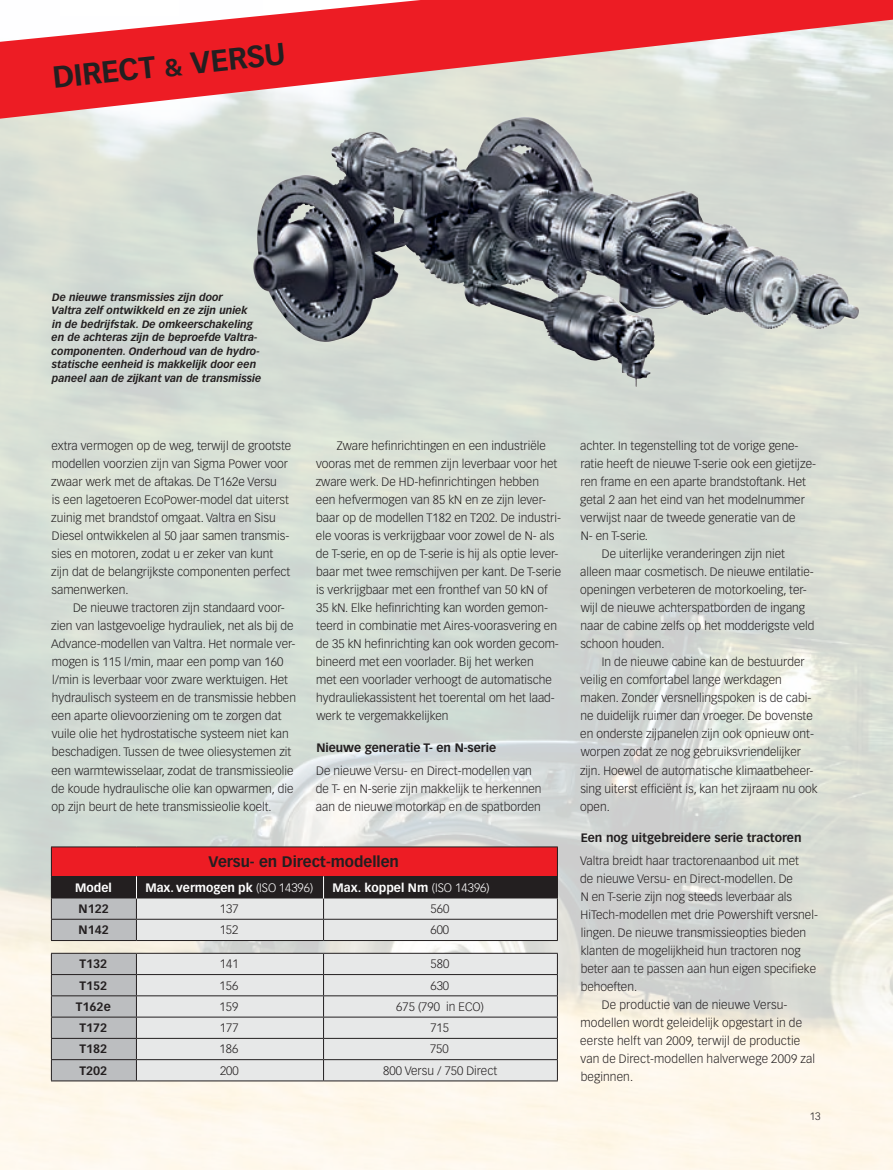
<style>
.page{position:relative;width:893px;height:1170px;background:#fff}
.page>*{position:absolute;margin:0;border:0;box-sizing:border-box;transform-origin:0 0}
.t1{font:700 30px "Vectora LT Pro";color:#231f20}
.t2{font:700 15px "Vectora LT Pro";color:#231f20}
.t3{font:300 12px/18px "Vectora LT Pro";color:#231f20}
.t4{font:700 12px "Vectora LT Pro";color:#231f20}
.t5{font:700 12px "Vectora LT Pro";color:#fff}
.t6{font:italic 700 10.5px/13.5px "Vectora LT Pro";color:#231f20}
.t7{font:300 10.5px "Vectora LT Pro";color:#231f20}
.s1{font-size:24px}
.s2{font-weight:300}
</style>
<div class="page">
<img style="left:0;top:119px;width:893px;height:1050px">
<svg style="left:0;top:0;width:893px;height:119px;background:#e98384"></svg>
<img style="left:253px;top:117px;width:365px;height:244px">
<div style="left:51px;top:846px;width:506px;height:30px;background:#ed1c24"></div>
<svg style="left:137px;top:898px;width:420px;height:182px;background:#e2e3e2"></svg>
<hr style="left:136px;top:918px;width:188px;height:1px;background:#231f20">
<hr style="left:324px;top:918px;width:234px;height:1px;background:#231f20">
<hr style="left:136px;top:940px;width:188px;height:1px;background:#231f20">
<hr style="left:324px;top:940px;width:234px;height:1px;background:#231f20">
<hr style="left:136px;top:952px;width:188px;height:1px;background:#231f20">
<hr style="left:324px;top:952px;width:234px;height:1px;background:#231f20">
<hr style="left:136px;top:974px;width:188px;height:1px;background:#231f20">
<hr style="left:324px;top:974px;width:234px;height:1px;background:#231f20">
<hr style="left:136px;top:995px;width:188px;height:1px;background:#231f20">
<hr style="left:324px;top:995px;width:234px;height:1px;background:#231f20">
<hr style="left:136px;top:1016px;width:188px;height:1px;background:#231f20">
<hr style="left:324px;top:1016px;width:234px;height:1px;background:#231f20">
<hr style="left:136px;top:1037px;width:188px;height:1px;background:#231f20">
<hr style="left:324px;top:1037px;width:234px;height:1px;background:#231f20">
<hr style="left:136px;top:1059px;width:188px;height:1px;background:#231f20">
<hr style="left:324px;top:1059px;width:234px;height:1px;background:#231f20">
<svg style="left:323px;top:953px;width:1px;height:127px"></svg>
<svg style="left:557px;top:953px;width:1px;height:127px"></svg>
<hr style="left:136px;top:1080px;width:188px;height:1px;background:#231f20">
<hr style="left:324px;top:1080px;width:234px;height:1px;background:#231f20">
<hr style="left:51px;top:1080px;width:85px;height:1px;background:#231f20">
<hr style="left:51px;top:846px;width:85px;height:1px;background:#231f20">
<hr style="left:136px;top:846px;width:188px;height:1px;background:#231f20">
<hr style="left:324px;top:846px;width:234px;height:1px;background:#231f20">
<svg style="left:557px;top:847px;width:1px;height:93px"></svg>
<div style="left:51px;top:876px;width:507px;height:22px;background:#231f20"></div>
<svg style="left:51px;top:847px;width:86px;height:233px"></svg>
<svg style="left:323px;top:876px;width:1px;height:64px"></svg>
<h1 class="t1" style="left:51px;top:59px;width:236px;rotate:-6deg">Direct <span class="s1">&amp;</span> Versu</h1>
<p class="t6" style="left:52px;top:290px;width:211px">De nieuwe transmissies zijn door<br>Valtra zelf ontwikkeld en ze zijn uniek<br>in de bedrijfstak. De omkeerschakeling en de achteras zijn de beproefde Valtra&shy;componenten. Onderhoud van de hydro&shy;statische eenheid is makkelijk door een paneel aan de zijkant van de transmissie</p>
<p class="t3" style="left:51px;top:437px;width:242px">extra vermogen op de weg, terwijl de grootste modellen voorzien zijn van Sigma Power voor zwaar werk met de aftakas. De T162e Versu<br>is een lagetoeren EcoPower-model dat uiterst zuinig met brandstof omgaat. Valtra en Sisu Diesel ontwikkelen al 50 jaar samen transmis&shy;sies en motoren, zodat u er zeker van kunt zijn dat de belangrijkste componenten perfect samenwerken.</p>
<p class="t3" style="left:51px;top:599px;width:246px;text-indent:22px">De nieuwe tractoren zijn standaard voor&shy;zien van lastgevoelige hydrauliek, net als bij de Advance-modellen van Valtra. Het normale ver&shy;mogen is 115 l/min, maar een pomp van 160 l/min is leverbaar voor zware werktuigen. Het hydraulisch systeem en de transmissie hebben een aparte olievoorziening om te zorgen dat vuile olie het hydrostatische systeem niet kan beschadigen. Tussen de twee oliesystemen zit een warmtewisselaar, zodat de transmissieolie de koude hydraulische olie kan opwarmen, die op zijn beurt de hete transmissieolie koelt.</p>
<p class="t3" style="left:316px;top:437px;width:247px;text-indent:21px">Zware hefinrichtingen en een industriële vooras met de remmen zijn leverbaar voor het zware werk. De HD-hefinrichtingen hebben een hefvermogen van 85 kN en ze zijn lever&shy;baar op de modellen T182 en T202. De industri&shy;ële vooras is verkrijgbaar voor zowel de N- als de T-serie, en op de T-serie is hij als optie lever&shy;baar met twee remschijven per kant. De T-serie is verkrijgbaar met een fronthef van 50 kN of 35 kN. Elke hefinrichting kan worden gemon&shy;teerd in combinatie met Aires-voorasvering en de 35 kN hefinrichting kan ook worden gecom&shy;bineerd met een voorlader. Bij het werken<br>met een voorlader verhoogt de automatische hydrauliekassistent het toerental om het laad&shy;werk te vergemakkelijken</p>
<p class="t4" style="left:316px;top:740px;width:181px">Nieuwe generatie T- en N-serie</p>
<p class="t3" style="left:316px;top:761px;width:227px">De nieuwe Versu- en Direct-modellen van de T- en N-serie zijn makkelijk te herkennen aan de nieuwe motorkap en de spatborden</p>
<p class="t2" style="left:209px;top:852px;width:192px">Versu- en Direct-modellen</p>
<p class="t5" style="left:75px;top:879px;width:38px">Model</p>
<p class="t5" style="left:145px;top:879px;width:169px">Max. vermogen pk <span class="s2">(ISO 14396)</span></p>
<p class="t5" style="left:333px;top:879px;width:159px">Max. koppel Nm <span class="s2">(ISO 14396)</span></p>
<p class="t4" style="left:79px;top:901px;width:32px">N122</p>
<p class="t3" style="left:220px;top:899px;width:20px">137</p>
<p class="t3" style="left:431px;top:899px;width:20px">560</p>
<p class="t4" style="left:79px;top:922px;width:32px">N142</p>
<p class="t3" style="left:220px;top:920px;width:20px">152</p>
<p class="t3" style="left:430px;top:920px;width:20px">600</p>
<p class="t4" style="left:79px;top:956px;width:29px">T132</p>
<p class="t3" style="left:220px;top:954px;width:20px">141</p>
<p class="t3" style="left:431px;top:954px;width:20px">580</p>
<p class="t4" style="left:79px;top:977px;width:29px">T152</p>
<p class="t3" style="left:220px;top:976px;width:20px">156</p>
<p class="t3" style="left:430px;top:976px;width:20px">630</p>
<p class="t4" style="left:76px;top:999px;width:37px">T162e</p>
<p class="t3" style="left:220px;top:997px;width:20px">159</p>
<p class="t3" style="left:396px;top:997px;width:89px">675 (790 in ECO)</p>
<p class="t4" style="left:79px;top:1020px;width:29px">T172</p>
<p class="t3" style="left:220px;top:1018px;width:20px">177</p>
<p class="t3" style="left:430px;top:1018px;width:20px">715</p>
<p class="t4" style="left:79px;top:1041px;width:29px">T182</p>
<p class="t3" style="left:220px;top:1039px;width:20px">186</p>
<p class="t3" style="left:430px;top:1039px;width:20px">750</p>
<p class="t4" style="left:79px;top:1062px;width:29px">T202</p>
<p class="t3" style="left:220px;top:1061px;width:20px">200</p>
<p class="t3" style="left:383px;top:1061px;width:115px">800 Versu / 750 Direct</p>
<p class="t3" style="left:580px;top:437px;width:219px">achter. In tegenstelling tot de vorige gene-</p>
<p class="t3" style="left:580px;top:455px;width:237px">ratie heeft de nieuwe T-serie ook een gietijze-</p>
<p class="t3" style="left:580px;top:473px;width:227px">ren frame en een aparte brandstoftank. Het</p>
<p class="t3" style="left:580px;top:491px;width:226px">getal 2 aan het eind van het modelnummer</p>
<p class="t3" style="left:580px;top:509px;width:217px">verwijst naar de tweede generatie van de</p>
<p class="t3" style="left:581px;top:527px;width:69px">N- en T-serie.</p>
<p class="t3" style="left:602px;top:545px;width:185px">De uiterlijke veranderingen zijn niet</p>
<p class="t3" style="left:580px;top:563px;width:233px">alleen maar cosmetisch. De nieuwe entilatie--</p>
<p class="t3" style="left:580px;top:581px;width:228px">openingen verbeteren de motorkoeling, ter-</p>
<p class="t3" style="left:581px;top:599px;width:226px">wijl de nieuwe achterspatborden de ingang</p>
<p class="t3" style="left:580px;top:617px;width:236px">naar de cabine zelfs op het modderigste veld</p>
<p class="t3" style="left:580px;top:635px;width:86px">schoon houden.</p>
<p class="t3" style="left:602px;top:653px;width:204px">In de nieuwe cabine kan de bestuurder</p>
<p class="t3" style="left:580px;top:671px;width:203px">veilig en comfortabel lange werkdagen</p>
<p class="t3" style="left:580px;top:689px;width:232px">maken. Zonder versnellingspoken is de cabi-</p>
<p class="t3" style="left:580px;top:707px;width:234px">ne duidelijk ruimer dan vroeger. De bovenste</p>
<p class="t3" style="left:580px;top:725px;width:235px">en onderste zijpanelen zijn ook opnieuw ont-</p>
<p class="t3" style="left:581px;top:743px;width:222px">worpen zodat ze nog gebruiksvriendelijker</p>
<p class="t3" style="left:580px;top:761px;width:234px">zijn. Hoewel de automatische klimaatbeheer-</p>
<p class="t3" style="left:580px;top:779px;width:239px">sing uiterst efficiënt is, kan het zijraam nu ook</p>
<p class="t3" style="left:580px;top:797px;width:31px">open.</p>
<p class="t4" style="left:581px;top:830px;width:222px">Een nog uitgebreidere serie tractoren</p>
<p class="t3" style="left:580px;top:851px;width:220px">Valtra breidt haar tractorenaanbod uit met</p>
<p class="t3" style="left:580px;top:869px;width:214px">de nieuwe Versu- en Direct-modellen. De</p>
<p class="t3" style="left:581px;top:887px;width:213px">N en T-serie zijn nog steeds leverbaar als</p>
<p class="t3" style="left:581px;top:905px;width:239px">HiTech-modellen met drie Powershift versnel-</p>
<p class="t3" style="left:581px;top:923px;width:227px">lingen. De nieuwe transmissieopties bieden</p>
<p class="t3" style="left:581px;top:941px;width:221px">klanten de mogelijkheid hun tractoren nog</p>
<p class="t3" style="left:581px;top:959px;width:237px">beter aan te passen aan hun eigen specifieke</p>
<p class="t3" style="left:581px;top:977px;width:58px">behoeften.</p>
<p class="t3" style="left:602px;top:995px;width:187px">De productie van de nieuwe Versu-</p>
<p class="t3" style="left:580px;top:1013px;width:223px">modellen wordt geleidelijk opgestart in de</p>
<p class="t3" style="left:580px;top:1031px;width:222px">eerste helft van 2009, terwijl de productie</p>
<p class="t3" style="left:580px;top:1049px;width:236px">van de Direct-modellen halverwege 2009 zal</p>
<p class="t3" style="left:581px;top:1067px;width:54px">beginnen.</p>
<p class="t7" style="left:810px;top:1109px;width:12px">13</p>
</div>
